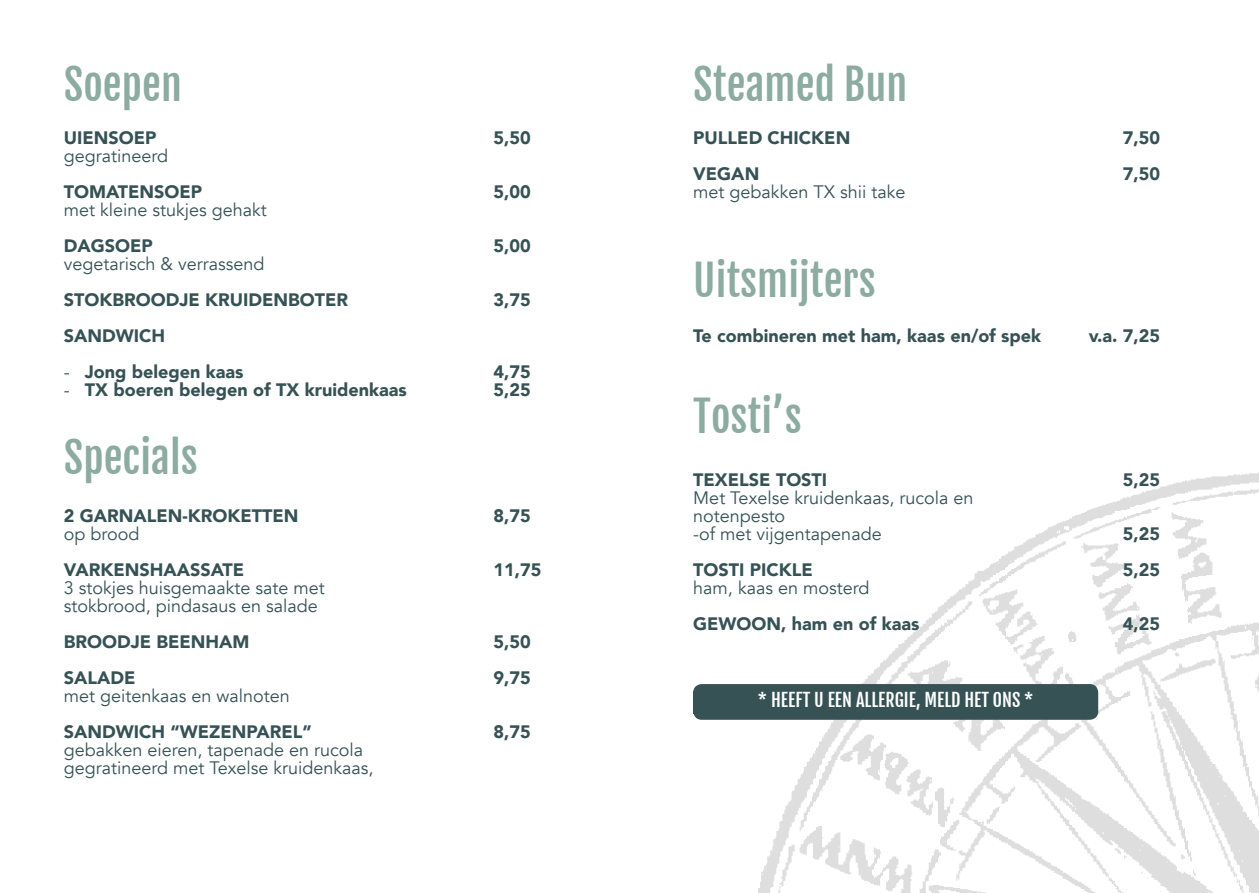
<style>
.page{position:relative;width:1259px;height:893px;background:#fff}
.page>*{position:absolute;margin:0;border:0;box-sizing:border-box;transform-origin:0 0}
.Standaard{font:42px "Fjalla One";color:#8daca1}
.t1{font:18px/18px "Avenir";color:#365255}
.t2{font:900 18px/18px "Avenir";color:#365255}
.Standaard-2{font:18px "Fjalla One";color:#fff}
.s1{font-weight:900}
.s2{font-weight:400}
</style>
<div class="page">
<img style="left:693px;top:472px;width:566px;height:421px">
<div style="left:693px;top:684px;width:405px;height:36px;background:#365255;border-radius:9px"></div>
<p class="Standaard" style="left:64px;top:59px;width:120px">Soepen</p>
<p class="t1" style="left:64px;top:129px;width:106px"><span class="s1">UIENSOEP </span>gegratineerd</p>
<p class="t1" style="left:64px;top:183px;width:205px"><span class="s1">TOMATENSOEP<br></span>met kleine stukjes gehakt</p>
<p class="t2" style="left:64px;top:236px;width:90px">DAGSOEP</p>
<p class="t1" style="left:64px;top:255px;width:202px">vegetarisch &amp; verrassend</p>
<p class="t2" style="left:64px;top:290px;width:286px">STOKBROODJE KRUIDENBOTER</p>
<p class="t2" style="left:64px;top:326px;width:103px">SANDWICH</p>
<p class="t2" style="left:64px;top:362px;width:181px"><span class="s2">-</span> Jong belegen kaas</p>
<p class="t2" style="left:64px;top:380px;width:344px"><span class="s2">-</span> TX boeren belegen of TX kruidenkaas</p>
<p class="Standaard" style="left:64px;top:432px;width:135px">Specials</p>
<p class="t2" style="left:64px;top:506px;width:236px">2 GARNALEN-KROKETTEN <span class="s2">op brood</span></p>
<p class="t1" style="left:64px;top:561px;width:263px"><span class="s1">VARKENSHAASSATE<br></span>3 stokjes huisgemaakte sate met</p>
<p class="t1" style="left:64px;top:597px;width:256px">stokbrood, pindasaus en salade</p>
<p class="t2" style="left:64px;top:632px;width:187px">BROODJE BEENHAM</p>
<p class="t2" style="left:64px;top:668px;width:73px">SALADE</p>
<p class="t1" style="left:64px;top:687px;width:228px">met geitenkaas en walnoten</p>
<p class="t2" style="left:64px;top:722px;width:250px">SANDWICH “WEZENPAREL”</p>
<p class="t1" style="left:64px;top:741px;width:301px">gebakken eieren, tapenade en rucola</p>
<p class="t1" style="left:64px;top:759px;width:311px">gegratineerd met Texelse kruidenkaas,</p>
<p class="t2" style="left:493px;top:128px;width:39px">5,50</p>
<p class="t2" style="left:493px;top:182px;width:39px">5,00</p>
<p class="t2" style="left:493px;top:236px;width:39px">5,00</p>
<p class="t2" style="left:493px;top:290px;width:39px">3,75</p>
<p class="t2" style="left:493px;top:362px;width:39px">4,75</p>
<p class="t2" style="left:493px;top:380px;width:39px">5,25</p>
<p class="t2" style="left:493px;top:506px;width:39px">8,75</p>
<p class="t2" style="left:493px;top:560px;width:49px">11,75</p>
<p class="t2" style="left:493px;top:632px;width:39px">5,50</p>
<p class="t2" style="left:493px;top:668px;width:39px">9,75</p>
<p class="t2" style="left:493px;top:722px;width:39px">8,75</p>
<p class="Standaard" style="left:693px;top:59px;width:215px">Steamed Bun</p>
<p class="t2" style="left:693px;top:128px;width:158px">PULLED CHICKEN</p>
<p class="t1" style="left:693px;top:165px;width:214px"><span class="s1">VEGAN<br></span>met gebakken TX shii take</p>
<p class="Standaard" style="left:693px;top:255px;width:184px">Uitsmijters</p>
<p class="t2" style="left:693px;top:326px;width:349px">Te combineren met ham, kaas en/of spek</p>
<p class="Standaard" style="left:693px;top:391px;width:110px">Tosti’s</p>
<p class="t2" style="left:693px;top:470px;width:135px">TEXELSE TOSTI</p>
<p class="t1" style="left:693px;top:489px;width:282px">Met Texelse kruidenkaas, rucola en</p>
<p class="t1" style="left:693px;top:507px;width:93px">notenpesto</p>
<p class="t1" style="left:693px;top:525px;width:190px">-of met vijgentapenade</p>
<p class="t1" style="left:693px;top:561px;width:178px"><span class="s1">TOSTI PICKLE<br></span>ham, kaas en mosterd</p>
<p class="t2" style="left:693px;top:614px;width:228px">GEWOON, ham en of kaas</p>
<p class="Standaard-2" style="left:758px;top:689px;width:277px">* HEEFT U EEN ALLERGIE, MELD HET ONS *</p>
<p class="t2" style="left:1123px;top:128px;width:39px">7,50</p>
<p class="t2" style="left:1123px;top:164px;width:39px">7,50</p>
<p class="t2" style="left:1089px;top:326px;width:73px">v.a. 7,25</p>
<p class="t2" style="left:1123px;top:470px;width:39px">5,25</p>
<p class="t2" style="left:1123px;top:524px;width:39px">5,25</p>
<p class="t2" style="left:1123px;top:560px;width:39px">5,25</p>
<p class="t2" style="left:1123px;top:614px;width:39px">4,25</p>
</div>
